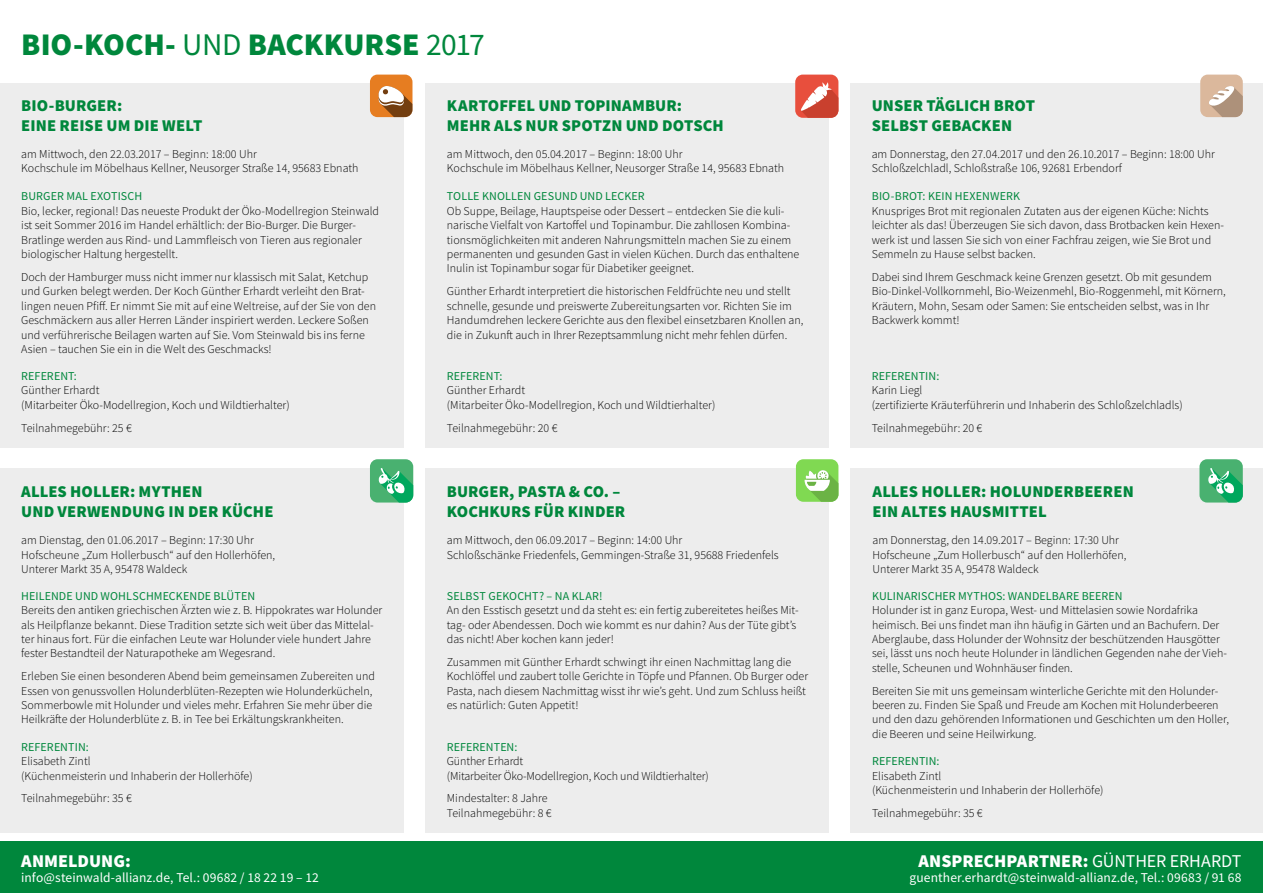
<style>
.page{position:relative;width:1263px;height:893px;background:#fff}
.page>*{position:absolute;margin:0;border:0;box-sizing:border-box;transform-origin:0 0}
.t1{font:900 31.5px "Source Sans Pro";color:#00873c}
.t2{font:900 18px "Source Sans Pro";letter-spacing:.005em;color:#fff}
.t3{font:900 16.5px/19.8px "Source Sans Pro";letter-spacing:.005em;color:#00873c}
.t4{font:13.5px "Source Sans Pro";letter-spacing:.005em;color:#fff}
.t5{font:300 12px/14.4px "Source Sans Pro";color:#000}
.t6{font:12px "Source Sans Pro";letter-spacing:.01em;color:#00873c}
.s1{font-weight:400}
</style>
<div class="page">
<div style="left:0;top:469px;width:404px;height:364px;background:#ededed"></div>
<div style="left:425px;top:469px;width:404px;height:364px;background:#ededed"></div>
<div style="left:850px;top:469px;width:413px;height:364px;background:#ededed"></div>
<div style="left:0;top:842px;width:1263px;height:51px;background:#00873c"></div>
<div style="left:0;top:83px;width:404px;height:365px;background:#ededed"></div>
<div style="left:425px;top:83px;width:404px;height:365px;background:#ededed"></div>
<div style="left:850px;top:83px;width:413px;height:365px;background:#ededed"></div>
<div style="left:370px;top:75px;width:42px;height:42px;background:#e67d21;border-radius:7px"></div>
<svg style="left:378px;top:86px;width:34px;height:31px"></svg>
<div style="left:1200px;top:75px;width:43px;height:42px;background:#dbb89c;border-radius:7px"></div>
<svg style="left:1209px;top:85px;width:34px;height:32px"></svg>
<div style="left:796px;top:459px;width:42px;height:43px;background:#80d952;border-radius:7px"></div>
<svg style="left:804px;top:470px;width:34px;height:32px"></svg>
<div style="left:370px;top:459px;width:43px;height:44px;background:#49b170;border-radius:8px"></div>
<svg style="left:378px;top:468px;width:35px;height:34px"></svg>
<div style="left:1199px;top:459px;width:44px;height:44px;background:#49b170;border-radius:8px"></div>
<svg style="left:1208px;top:468px;width:35px;height:34px"></svg>
<div style="left:795px;top:75px;width:43px;height:43px;background:#e84f3d;border-radius:8px"></div>
<svg style="left:800px;top:82px;width:38px;height:36px"></svg>
<h1 class="t1" style="left:21px;top:23px;width:465px">BIO-KOCH- <span class="s1">UND</span> BACKKURSE <span class="s1">2017</span></h1>
<h3 class="t3" style="left:21px;top:96px;width:183px">BIO-BURGER:<br>EINE REISE UM DIE WELT</h3>
<h3 class="t3" style="left:447px;top:96px;width:278px">KARTOFFEL UND TOPINAMBUR:<br>MEHR ALS NUR SPOTZN UND DOTSCH</h3>
<h3 class="t3" style="left:872px;top:96px;width:165px">UNSER TÄGLICH BROT<br>SELBST GEBACKEN</h3>
<p class="t5" style="left:21px;top:147px;width:339px">am Mittwoch, den 22.03.2017 – Beginn: 18:00 Uhr<br>Kochschule im Möbelhaus Kellner, Neusorger Straße 14, 95683 Ebnath</p>
<p class="t5" style="left:447px;top:147px;width:339px">am Mittwoch, den 05.04.2017 – Beginn: 18:00 Uhr<br>Kochschule im Möbelhaus Kellner, Neusorger Straße 14, 95683 Ebnath</p>
<p class="t5" style="left:872px;top:147px;width:345px">am Donnerstag, den 27.04.2017 und den 26.10.2017 – Beginn: 18:00 Uhr<br>Schloßzelchladl, Schloßstraße 106, 92681 Erbendorf</p>
<p class="t6" style="left:21px;top:189px;width:123px">BURGER MAL EXOTISCH</p>
<p class="t5" style="left:21px;top:204px;width:359px">Bio, lecker, regional! Das neueste Produkt der Öko-Modellregion Steinwald ist seit Sommer 2016 im Handel erhältlich: der Bio-Burger. Die Burger-Bratlinge werden aus Rind- und Lammfleisch von Tieren aus regionaler biologischer Haltung hergestellt.</p>
<p class="t5" style="left:21px;top:270px;width:356px">Doch der Hamburger muss nicht immer nur klassisch mit Salat, Ketchup und Gurken belegt werden. Der Koch Günther Erhardt verleiht den Brat&shy;lingen neuen Pfiff. Er nimmt Sie mit auf eine Weltreise, auf der Sie von den Geschmäckern aus aller Herren Länder inspiriert werden. Leckere Soßen und verführerische Beilagen warten auf Sie. Vom Steinwald bis ins ferne Asien – tauchen Sie ein in die Welt des Geschmacks!</p>
<p class="t6" style="left:447px;top:189px;width:199px">TOLLE KNOLLEN GESUND UND LECKER</p>
<p class="t5" style="left:447px;top:204px;width:354px">Ob Suppe, Beilage, Hauptspeise oder Dessert – entdecken Sie die kuli&shy;narische Vielfalt von Kartoffel und Topinambur. Die zahllosen Kombina&shy;tionsmöglichkeiten mit anderen Nahrungsmitteln machen Sie zu einem permanenten und gesunden Gast in vielen Küchen. Durch das enthaltene Inulin ist Topinambur sogar für Diabetiker geeignet.</p>
<p class="t5" style="left:447px;top:284px;width:358px">Günther Erhardt interpretiert die historischen Feldfrüchte neu und stellt schnelle, gesunde und preiswerte Zubereitungsarten vor. Richten Sie im Handumdrehen leckere Gerichte aus den flexibel einsetzbaren Knollen an, die in Zukunft auch in Ihrer Rezeptsammlung nicht mehr fehlen dürfen.</p>
<p class="t6" style="left:872px;top:189px;width:150px">BIO-BROT: KEIN HEXENWERK</p>
<p class="t5" style="left:872px;top:204px;width:354px">Knuspriges Brot mit regionalen Zutaten aus der eigenen Küche: Nichts leichter als das! Überzeugen Sie sich davon, dass Brotbacken kein Hexen&shy;werk ist und lassen Sie sich von einer Fachfrau zeigen, wie Sie Brot und Semmeln zu Hause selbst backen.</p>
<p class="t5" style="left:872px;top:270px;width:356px">Dabei sind Ihrem Geschmack keine Grenzen gesetzt. Ob mit gesundem Bio-Dinkel-Vollkornmehl, Bio-Weizenmehl, Bio-Roggenmehl, mit Körnern, Kräutern, Mohn, Sesam oder Samen: Sie entscheiden selbst, was in Ihr Backwerk kommt!</p>
<p class="t6" style="left:21px;top:368px;width:57px">REFERENT:</p>
<p class="t5" style="left:21px;top:383px;width:270px">Günther Erhardt<br>(Mitarbeiter Öko-Modellregion, Koch und Wildtierhalter)</p>
<p class="t5" style="left:21px;top:421px;width:112px">Teilnahmegebühr: 25 €</p>
<p class="t6" style="left:447px;top:368px;width:57px">REFERENT:</p>
<p class="t5" style="left:447px;top:383px;width:270px">Günther Erhardt<br>(Mitarbeiter Öko-Modellregion, Koch und Wildtierhalter)</p>
<p class="t5" style="left:447px;top:421px;width:112px">Teilnahmegebühr: 20 €</p>
<p class="t6" style="left:872px;top:368px;width:69px">REFERENTIN:</p>
<p class="t5" style="left:872px;top:383px;width:312px">Karin Liegl<br>(zertifizierte Kräuterführerin und Inhaberin des Schloßzelchladls)</p>
<p class="t5" style="left:872px;top:421px;width:112px">Teilnahmegebühr: 20 €</p>
<h3 class="t3" style="left:21px;top:481px;width:254px">ALLES HOLLER: MYTHEN<br>UND VERWENDUNG IN DER KÜCHE</h3>
<h3 class="t3" style="left:447px;top:481px;width:180px">BURGER, PASTA &amp; CO. –<br>KOCHKURS FÜR KINDER</h3>
<h3 class="t3" style="left:872px;top:481px;width:263px">ALLES HOLLER: HOLUNDERBEEREN<br>EIN ALTES HAUSMITTEL</h3>
<p class="t5" style="left:21px;top:533px;width:255px">am Dienstag, den 01.06.2017 – Beginn: 17:30 Uhr<br>Hofscheune „Zum Hollerbusch“ auf den Hollerhöfen,<br>Unterer Markt 35 A, 95478 Waldeck</p>
<p class="t6" style="left:21px;top:588px;width:235px">HEILENDE UND WOHLSCHMECKENDE BLÜTEN</p>
<p class="t5" style="left:21px;top:603px;width:363px">Bereits den antiken griechischen Ärzten wie z. B. Hippokrates war Holunder als Heilpflanze bekannt. Diese Tradition setzte sich weit über das Mittelal&shy;ter hinaus fort. Für die einfachen Leute war Holunder viele hundert Jahre fester Bestandteil der Naturapotheke am Wegesrand.</p>
<p class="t5" style="left:21px;top:669px;width:355px">Erleben Sie einen besonderen Abend beim gemeinsamen Zubereiten und Essen von genussvollen Holunderblüten-Rezepten wie Holunderkücheln, Sommerbowle mit Holunder und vieles mehr. Erfahren Sie mehr über die Heilkräfte der Holunderblüte z. B. in Tee bei Erkältungskrankheiten.</p>
<p class="t5" style="left:447px;top:533px;width:333px">am Mittwoch, den 06.09.2017 – Beginn: 14:00 Uhr<br>Schloßschänke Friedenfels, Gemmingen-Straße 31, 95688 Friedenfels</p>
<p class="t6" style="left:447px;top:588px;width:157px">SELBST GEKOCHT? – NA KLAR!</p>
<p class="t5" style="left:447px;top:603px;width:353px">An den Esstisch gesetzt und da steht es: ein fertig zubereitetes heißes Mit&shy;tag- oder Abendessen. Doch wie kommt es nur dahin? Aus der Tüte gibt’s das nicht! Aber kochen kann jeder!</p>
<p class="t5" style="left:447px;top:655px;width:363px">Zusammen mit Günther Erhardt schwingt ihr einen Nachmittag lang die Kochlöffel und zaubert tolle Gerichte in Töpfe und Pfannen. Ob Burger oder Pasta, nach diesem Nachmittag wisst ihr wie’s geht. Und zum Schluss heißt es natürlich: Guten Appetit!</p>
<p class="t5" style="left:872px;top:533px;width:255px">am Donnerstag, den 14.09.2017 – Beginn: 17:30 Uhr<br>Hofscheune „Zum Hollerbusch“ auf den Hollerhöfen,<br>Unterer Markt 35 A, 95478 Waldeck</p>
<p class="t6" style="left:872px;top:588px;width:252px">KULINARISCHER MYTHOS: WANDELBARE BEEREN</p>
<p class="t5" style="left:872px;top:603px;width:356px">Holunder ist in ganz Europa, West- und Mittelasien sowie Nordafrika heimisch. Bei uns findet man ihn häufig in Gärten und an Bachufern. Der Aberglaube, dass Holunder der Wohnsitz der beschützenden Hausgötter sei, lässt uns noch heute Holunder in ländlichen Gegenden nahe der Vieh&shy;stelle, Scheunen und Wohnhäuser finden.</p>
<p class="t5" style="left:872px;top:683px;width:358px">Bereiten Sie mit uns gemeinsam winterliche Gerichte mit den Holunder&shy;beeren zu. Finden Sie Spaß und Freude am Kochen mit Holunderbeeren und den dazu gehörenden Informationen und Geschichten um den Holler, die Beeren und seine Heilwirkung.</p>
<p class="t6" style="left:21px;top:739px;width:69px">REFERENTIN:</p>
<p class="t5" style="left:21px;top:754px;width:233px">Elisabeth Zintl<br>(Küchenmeisterin und Inhaberin der Hollerhöfe)</p>
<p class="t5" style="left:21px;top:791px;width:112px">Teilnahmegebühr: 35 €</p>
<p class="t6" style="left:447px;top:739px;width:72px">REFERENTEN:</p>
<p class="t5" style="left:447px;top:754px;width:263px">Günther Erhardt<br>(Mitarbeiter Öko-Modellregion, Koch und Wildtierhalter)</p>
<p class="t5" style="left:447px;top:791px;width:106px">Mindestalter: 8 Jahre<br>Teilnahmegebühr: 8 €</p>
<p class="t6" style="left:872px;top:753px;width:69px">REFERENTIN:</p>
<p class="t5" style="left:872px;top:768px;width:233px">Elisabeth Zintl<br>(Küchenmeisterin und Inhaberin der Hollerhöfe)</p>
<p class="t5" style="left:872px;top:806px;width:112px">Teilnahmegebühr: 35 €</p>
<h2 class="t2" style="left:21px;top:849px;width:111px">ANMELDUNG:</h2>
<p class="t4" style="left:21px;top:869px;width:299px">info@steinwald-allianz.de, Tel.: 09682 / 18 22 19 – 12</p>
<h2 class="t2" style="left:918px;top:849px;width:324px">ANSPRECHPARTNER: <span class="s1">GÜNTHER ERHARDT</span></h2>
<p class="t4" style="left:909px;top:869px;width:333px">guenther.erhardt@steinwald-allianz.de, Tel.: 09683 / 91 68</p>
</div>
